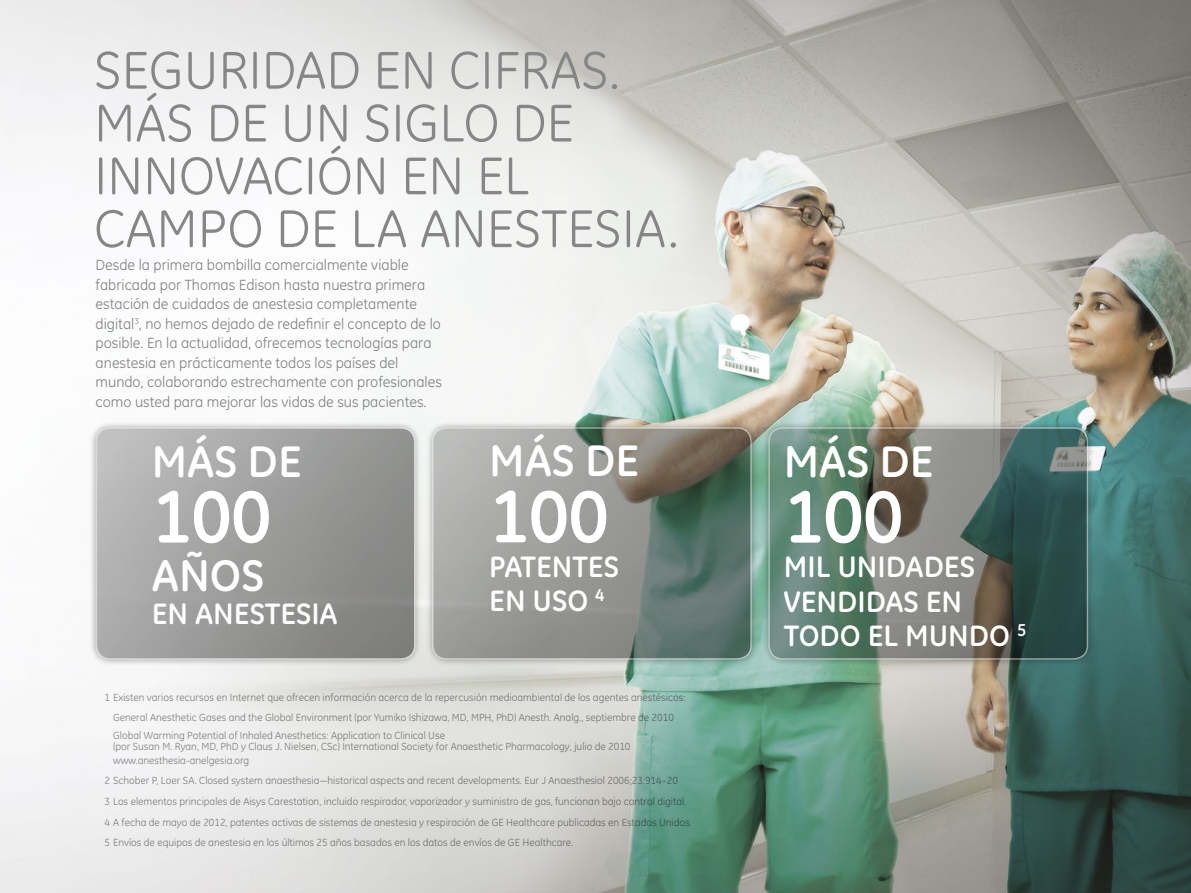
<style>
.page{position:relative;width:1191px;height:893px;background:#fff}
.page>*{position:absolute;margin:0;border:0;box-sizing:border-box;transform-origin:0 0}
.t1{font:700 75px "GE Inspira";color:#fff}
.t2{font:54px/52.8px "GE Inspira";color:#868686}
.t3{font:700 45px "GE Inspira";color:#fff}
.t4{font:700 30px/34.5px "GE Inspira";color:#fff}
.t5{font:15px/19.5px "GE Inspira";color:#868686}
.t6{font:10.5px/20.5px "GE Inspira";color:#868686}
</style>
<div class="page">
<img style="left:0;top:0;width:1191px;height:893px">
<div style="left:89px;top:421px;width:333px;height:245px;background:#000;opacity:.45"></div>
<div style="left:97px;top:429px;width:317px;height:229px;background:linear-gradient(to right,#b6b6b6,#858583);border-radius:14px"></div>
<div style="left:96px;top:427px;width:319px;height:233px;border:2px solid #fff;border-radius:14px"></div>
<div style="left:426px;top:421px;width:332px;height:245px;background:#000;opacity:.45"></div>
<svg style="left:433px;top:429px;width:317px;height:229px;background:#878d88"></svg>
<div style="left:432px;top:427px;width:320px;height:233px;border:2px solid #fff;border-radius:14px"></div>
<div style="left:762px;top:421px;width:332px;height:245px;background:#000;opacity:.45"></div>
<svg style="left:769px;top:429px;width:318px;height:229px;background:#5f7269"></svg>
<div style="left:768px;top:427px;width:320px;height:233px;border:2px solid #fff;border-radius:14px"></div>
<h2 class="t2" style="left:94px;top:44px;width:527px">SEGURIDAD EN CIFRAS.<br>MÁS DE UN SIGLO DE<br>INNOVACIÓN EN EL<br>CAMPO DE LA Anestesia</h2>
<h2 class="t2" style="left:668px;top:202px;width:12px">.</h2>
<p class="t5" style="left:96px;top:255px;width:348px">Desde la primera bombilla comercialmente viable fabricada por Thomas Edison hasta nuestra primera estación de cuidados de anestesia completamente digital<sup>3</sup>, no hemos dejado de redefinir el concepto de lo posible. En la actualidad, ofrecemos tecnologías para anestesia en prácticamente todos los países del mundo, colaborando estrechamente con profesionales como usted para mejorar las vidas de sus pacientes.</p>
<h3 class="t3" style="left:152px;top:432px;width:151px">MÁS DE</h3>
<h1 class="t1" style="left:152px;top:469px;width:121px">100</h1>
<h3 class="t3" style="left:152px;top:546px;width:114px">AÑOS</h3>
<h3 class="t4" style="left:152px;top:595px;width:187px">EN ANESTESIA</h3>
<h3 class="t3" style="left:489px;top:432px;width:151px">MÁS DE</h3>
<h1 class="t1" style="left:489px;top:468px;width:121px">100</h1>
<h3 class="t4" style="left:489px;top:549px;width:131px">PATENTES<br>EN USO <sup>4</sup></h3>
<p class="t6" style="left:105px;top:687px;width:582px;text-align:center">1 Existen varios recursos en Internet que ofrecen información acerca de la repercusión medioambiental de los agentes anestésicos:<br>General Anesthetic Gases and the Global Environment (por Yumiko Ishizawa, MD, MPH, PhD) Anesth. Analg., septiembre de 2010</p>
<p class="t6" style="left:113px;top:729px;width:519px;line-height:11.6px">Global Warming Potential of Inhaled Anesthetics: Application to Clinical Use<br>(por Susan M. Ryan, MD, PhD y Claus J. Nielsen, CSc) International Society for Anaesthetic Pharmacology, julio de 2010</p>
<p class="t6" style="left:105px;top:750px;width:588px;text-indent:9px">www.anesthesia-anelgesia.org<br>2 Schober P, Loer SA. Closed system anaesthesia—historical aspects and recent developments. Eur J Anaesthesiol 2006;23:914–20<br>3 Los elementos principales de Aisys Carestation, incluido respirador, vaporizador y suministro de gas, funcionan bajo control digital.<br>4 A fecha de mayo de 2012, patentes activas de sistemas de anestesia y respiración de GE Healthcare publicadas en Estados Unidos.<br>5 Envíos de equipos de anestesia en los últimos 25 años basados en los datos de envíos de GE Healthcare.</p>
<h3 class="t3" style="left:784px;top:432px;width:151px">MÁS DE</h3>
<h1 class="t1" style="left:784px;top:469px;width:121px">100</h1>
<h3 class="t4" style="left:784px;top:549px;width:244px">MIL UNIDADES<br>VENDIDAS EN<br>TODO EL MUNDO <sup>5</sup></h3>
</div>
